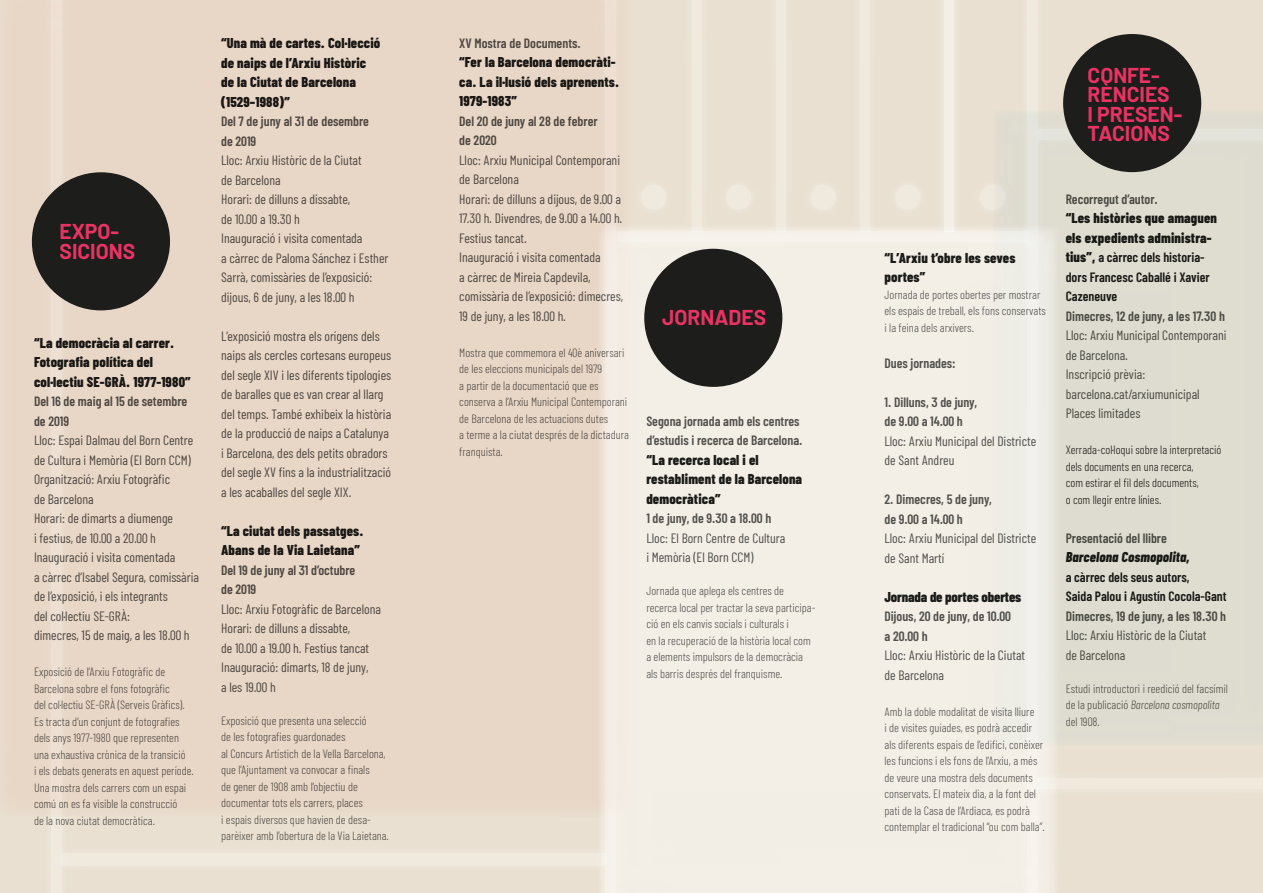
<style>
.page{position:relative;width:1263px;height:893px;background:#e9e0d1}
.page>*{position:absolute;margin:0;border:0;box-sizing:border-box;transform-origin:0 0}
.t1{font:700 21px/19.5px "Barlow";color:#e83363}
.t2{font:800 14.25px/19.5px "Barlow Condensed";letter-spacing:.01em;color:#1d1d1b}
.t3{font:800 14.25px "Barlow Condensed";letter-spacing:-.01em;color:#1d1d1b}
.t4{font:italic 800 14.25px "Barlow Condensed";letter-spacing:.01em;color:#1d1d1b}
.t5{font:13.5px/19.5px "Barlow Condensed";color:#575756}
.t6{font:600 13.5px/19.5px "Barlow Condensed";color:#575756}
.t7{font:600 13.5px/19.5px "Barlow Condensed";color:#1d1d1b}
.t8{font:300 12px/16.5px "Barlow Condensed";color:#575756}
.t9{font:300 12px/16.5px "Barlow Condensed";color:#1d1d1b}
.s1{font-weight:800;font-size:14.25px}
.s2{font-style:italic}
</style>
<div class="page">
<div style="left:51px;top:0;width:10px;height:893px;background:#efe9de"></div>
<div style="left:1027px;top:0;width:10px;height:893px;background:#efe9de"></div>
<div style="left:1037px;top:779px;width:226px;height:10px;background:#efe9de"></div>
<div style="left:51px;top:843px;width:564px;height:33px;background:#eae1d3"></div>
<div style="left:61px;top:853px;width:544px;height:12px;background:#efe9de"></div>
<div style="left:692px;top:0;width:10px;height:232px;background:#efe9de"></div>
<div style="left:776px;top:0;width:10px;height:232px;background:#efe9de"></div>
<div style="left:860px;top:0;width:10px;height:232px;background:#efe9de"></div>
<div style="left:944px;top:0;width:10px;height:232px;background:#f3efe7"></div>
<div style="left:641px;top:185px;width:25px;height:25px;background:#efe9de;border-radius:50%"></div>
<div style="left:726px;top:185px;width:25px;height:25px;background:#efe9de;border-radius:50%"></div>
<div style="left:810px;top:185px;width:26px;height:25px;background:#efe9de;border-radius:50%"></div>
<div style="left:895px;top:185px;width:25px;height:25px;background:#efe9de;border-radius:50%"></div>
<div style="left:980px;top:185px;width:25px;height:25px;background:#efe9de;border-radius:50%"></div>
<div style="left:0;top:0;width:629px;height:816px;background:#e8d7c7"></div>
<div style="left:993px;top:110px;width:270px;height:635px;background:#dfdcd0"></div>
<div style="left:598px;top:225px;width:461px;height:668px;background:#f3efe7"></div>
<div style="left:32px;top:172px;width:138px;height:138px;background:#1d1d1b;border-radius:50%"></div>
<div style="left:644px;top:249px;width:138px;height:138px;background:#1d1d1b;border-radius:50%"></div>
<div style="left:1063px;top:34px;width:138px;height:138px;background:#1d1d1b;border-radius:50%"></div>
<p class="t1" style="left:60px;top:220px;width:61px">EXPO-</p>
<p class="t1" style="left:60px;top:240px;width:77px">SICIONS</p>
<p class="t2" style="left:34px;top:332px;width:158px">“La democràcia al carrer.<br>Fotografia política del col·lectiu SE-GRÀ. 1977-1980”</p>
<p class="t6" style="left:34px;top:391px;width:155px">Del 16 de maig al 15 de setembre de 2019</p>
<p class="t5" style="left:34px;top:430px;width:167px">Lloc: Espai Dalmau del Born Centre de Cultura i Memòria (El Born CCM)<br>Organització: Arxiu Fotogràfic<br>de Barcelona<br>Horari: de dimarts a diumenge<br>i festius, de 10.00 a 20.00 h<br>Inauguració i visita comentada<br>a càrrec d’Isabel Segura, comissària de l’exposició, i els integrants<br>del col·lectiu SE-GRÀ:<br>dimecres, 15 de maig, a les 18.00 h</p>
<p class="t8" style="left:34px;top:663px;width:161px">Exposició de l’Arxiu Fotogràfic de Barcelona sobre el fons fotogràfic<br>del col·lectiu SE-GRÀ (Serveis Gràfics).<br>Es tracta d’un conjunt de fotografies dels anys 1977-1980 que representen una exhaustiva crònica de la transició<br>i els debats generats en aquest període.<br>Una mostra dels carrers com un espai comú on es fa visible la construcció<br>de la nova ciutat democràtica.</p>
<p class="t2" style="left:221px;top:33px;width:161px">“Una mà de cartes. Col·lecció de naips de l’Arxiu Històric de la Ciutat de Barcelona (1529–1988)”</p>
<p class="t6" style="left:221px;top:111px;width:149px">Del 7 de juny al 31 de desembre de 2019</p>
<p class="t5" style="left:221px;top:150px;width:169px">Lloc: Arxiu Històric de la Ciutat<br>de Barcelona<br>Horari: de dilluns a dissabte,<br>de 10.00 a 19.30 h<br>Inauguració i visita comentada<br>a càrrec de Paloma Sánchez i Esther<br>Sarrà, comissàries de l’exposició: dijous, 6 de juny, a les 18.00 h</p>
<p class="t5" style="left:221px;top:326px;width:172px">L’exposició mostra els orígens dels naips als cercles cortesans europeus del segle XIV i les diferents tipologies de baralles que es van crear al llarg del temps. També exhibeix la història de la producció de naips a Catalunya i Barcelona, des dels petits obradors del segle XV fins a la industrialització a les acaballes del segle XIX.</p>
<p class="t2" style="left:221px;top:521px;width:144px">“La ciutat dels passatges.<br>Abans de la Via Laietana”</p>
<p class="t6" style="left:221px;top:560px;width:136px">Del 19 de juny al 31 d’octubre de 2019</p>
<p class="t5" style="left:221px;top:599px;width:161px">Lloc: Arxiu Fotogràfic de Barcelona<br>Horari: de dilluns a dissabte,<br>de 10.00 a 19.00 h. Festius tancat<br>Inauguració: dimarts, 18 de juny,<br>a les 19.00 h</p>
<p class="t8" style="left:221px;top:712px;width:169px">Exposició que presenta una selecció<br>de les fotografies guardonades<br>al Concurs Artístich de la Vella Barcelona, que l’Ajuntament va convocar a finals<br>de gener de 1908 amb l’objectiu de documentar tots els carrers, places<br>i espais diversos que havien de desa&shy;parèixer amb l’obertura de la Via Laietana.</p>
<p class="t6" style="left:459px;top:33px;width:123px">XV Mostra de Documents.</p>
<p class="t2" style="left:459px;top:52px;width:161px">“Fer la Barcelona democràti&shy;ca. La il·lusió dels aprenents.<br>1979-1983”</p>
<p class="t6" style="left:459px;top:111px;width:140px">Del 20 de juny al 28 de febrer de 2020</p>
<p class="t5" style="left:459px;top:150px;width:165px">Lloc: Arxiu Municipal Contemporani de Barcelona<br>Horari: de dilluns a dijous, de 9.00 a<br>17.30 h. Divendres, de 9.00 a 14.00 h.<br>Festius tancat.<br>Inauguració i visita comentada<br>a càrrec de Mireia Capdevila, comissària de l’exposició: dimecres,<br>19 de juny, a les 18.00 h.</p>
<p class="t8" style="left:459px;top:344px;width:171px">Mostra que commemora el 40è aniversari de les eleccions municipals del 1979<br>a partir de la documentació que es conserva a l’Arxiu Municipal Contemporani de Barcelona de les actuacions dutes<br>a terme a la ciutat després de la dictadura franquista.</p>
<p class="t1" style="left:662px;top:306px;width:105px">JORNADES</p>
<p class="t6" style="left:646px;top:411px;width:158px">Segona jornada amb els centres d’estudis i recerca de Barcelona.</p>
<p class="t2" style="left:646px;top:449px;width:157px">“La recerca local i el restabliment de la Barcelona democràtica”</p>
<p class="t6" style="left:646px;top:508px;width:126px">1 de juny, de 9.30 a 18.00 h</p>
<p class="t5" style="left:646px;top:528px;width:140px">Lloc: El Born Centre de Cultura i Memòria (El Born CCM)</p>
<p class="t8" style="left:646px;top:582px;width:171px">Jornada que aplega els centres de recerca local per tractar la seva participa&shy;ció en els canvis socials i culturals i<br>en la recuperació de la història local com a elements impulsors de la democràcia als barris després del franquisme.</p>
<p class="t1" style="left:1087px;top:64px;width:96px">CONFE-<br>RÈNCIES<br>I PRESEN-<br>TACIONS</p>
<p class="t2" style="left:884px;top:248px;width:132px">“L’Arxiu t’obre les seves portes”</p>
<p class="t8" style="left:884px;top:286px;width:163px">Jornada de portes obertes per mostrar els espais de treball, els fons conservats i la feina dels arxivers.</p>
<p class="t6" style="left:884px;top:353px;width:73px">Dues jornades:</p>
<p class="t6" style="left:884px;top:392px;width:94px">1. Dilluns, 3 de juny, de 9.00 a 14.00 h</p>
<p class="t5" style="left:884px;top:431px;width:153px">Lloc: Arxiu Municipal del Districte de Sant Andreu</p>
<p class="t6" style="left:884px;top:489px;width:109px">2. Dimecres, 5 de juny, de 9.00 a 14.00 h</p>
<p class="t5" style="left:884px;top:528px;width:153px">Lloc: Arxiu Municipal del Districte de Sant Martí</p>
<p class="t3" style="left:884px;top:588px;width:138px">Jornada de portes obertes</p>
<p class="t6" style="left:884px;top:606px;width:128px">Dijous, 20 de juny, de 10.00 a 20.00 h</p>
<p class="t5" style="left:884px;top:645px;width:142px">Lloc: Arxiu Històric de la Ciutat de Barcelona</p>
<p class="t8" style="left:884px;top:703px;width:162px">Amb la doble modalitat de visita lliure<br>i de visites guiades, es podrà accedir als diferents espais de l’edifici, conèixer les funcions i els fons de l’Arxiu, a més de veure una mostra dels documents conservats. El mateix dia, a la font del pati de la Casa de l’Ardiaca, es podrà contemplar el tradicional “ou com balla”.</p>
<p class="t6" style="left:1066px;top:189px;width:94px">Recorregut d’autor.</p>
<p class="t2" style="left:1066px;top:208px;width:153px">“Les històries que amaguen els expedients administra-</p>
<p class="t7" style="left:1066px;top:247px;width:146px"><span class="s1">tius”,</span> a càrrec dels historia&shy;dors Francesc Caballé i Xavier<br>Cazeneuve</p>
<p class="t6" style="left:1066px;top:306px;width:161px">Dimecres, 12 de juny, a les 17.30 h</p>
<p class="t5" style="left:1066px;top:325px;width:162px">Lloc: Arxiu Municipal Contemporani de Barcelona.<br>Inscripció prèvia: barcelona.cat/arxiumunicipal<br>Places limitades</p>
<p class="t9" style="left:1066px;top:441px;width:157px">Xerrada-col·loqui sobre la interpretació dels documents en una recerca,<br>com estirar el fil dels documents,<br>o com llegir entre línies.</p>
<p class="t6" style="left:1066px;top:528px;width:103px">Presentació del llibre</p>
<p class="t4" style="left:1066px;top:548px;width:125px">Barcelona Cosmopolita,</p>
<p class="t7" style="left:1066px;top:567px;width:162px">a càrrec dels seus autors,<br>Saida Palou i Agustín Cocola-Gant</p>
<p class="t6" style="left:1066px;top:606px;width:162px">Dimecres, 19 de juny, a les 18.30 h</p>
<p class="t5" style="left:1066px;top:625px;width:142px">Lloc: Arxiu Històric de la Ciutat de Barcelona</p>
<p class="t8" style="left:1066px;top:680px;width:164px">Estudi introductori i reedició del facsímil de la publicació <span class="s2">Barcelona cosmopolita </span>del 1908.</p>
</div>
